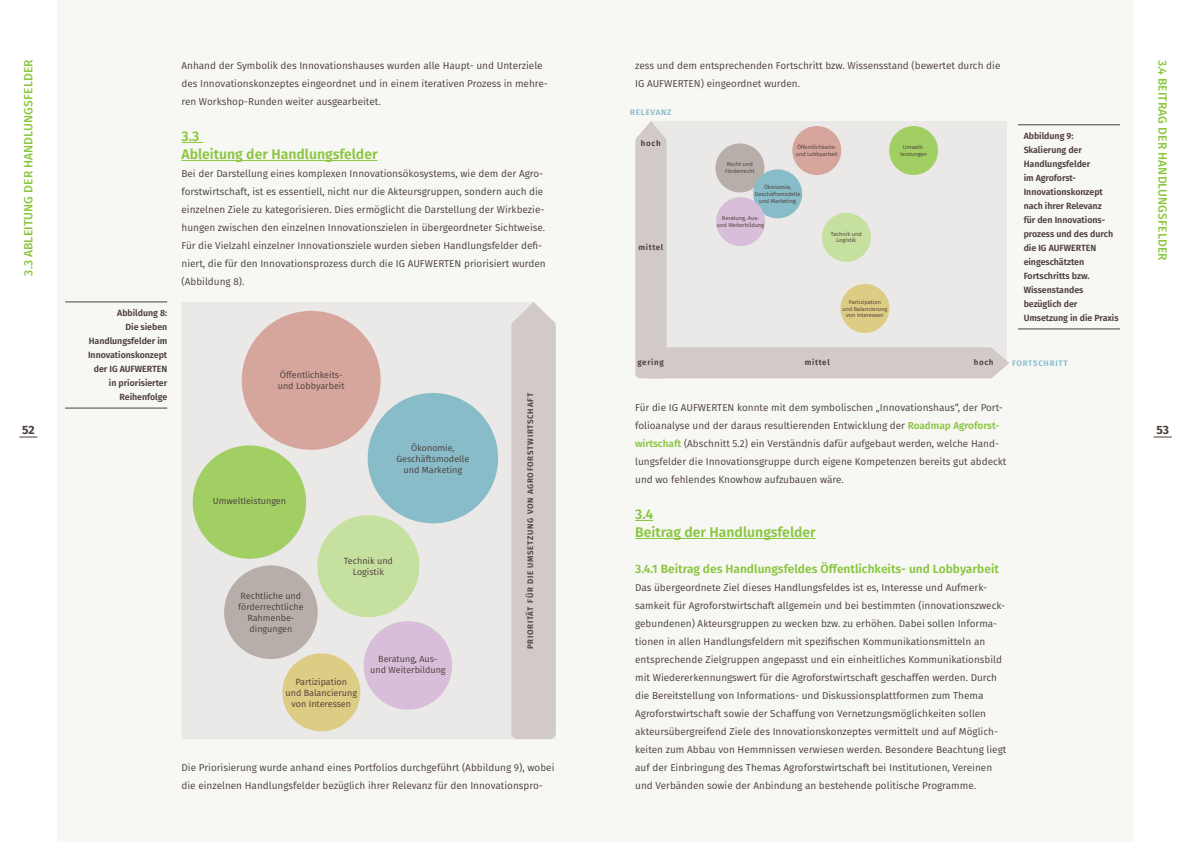
<style>
.page{position:relative;width:1191px;height:842px;background:#fff}
.page>*{position:absolute;margin:0;border:0;box-sizing:border-box;transform-origin:0 0}
.t1{font:600 14px/18px "Fira Sans";color:#8bc640}
.t2{font:600 12px "Fira Sans";color:#8bc640}
.t3{font:500 12px "Fira Sans";letter-spacing:.01em;color:#8bc640}
.t4{font:700 12px "Fira Sans";color:#4c3e39}
.t5{font:10px/18px "Fira Sans";color:#4c3e39}
.t6{font:600 9px/14px "Fira Sans";letter-spacing:-.005em;color:#4c3e39}
.t7{font:9px/11px "Fira Sans";color:#4c3e39;text-align:center}
.t8{font:600 8px "Fira Sans";letter-spacing:.08em;color:#4c3e39}
.t9{font:600 8px "Fira Sans";letter-spacing:.09em;color:#88bcc9}
.t10{font:5.7px/6.9px "Fira Sans";color:#4c3e39;text-align:center}
.s1{font-weight:600;color:#8bc640}
</style>
<div class="page">
<div style="left:595px;top:0;width:539px;height:842px;background:#f7f7f4"></div>
<div style="left:57px;top:0;width:538px;height:842px;background:#f7f7f4"></div>
<svg style="left:19px;top:436px;width:18px;height:1px"></svg>
<svg style="left:1153px;top:436px;width:18px;height:1px"></svg>
<svg style="left:181px;top:142px;width:22px;height:1px"></svg>
<hr style="left:181px;top:160px;width:196px;height:1px;background:#8bc640">
<hr style="left:1018px;top:329px;width:102px;height:1px;background:#4c3e39">
<hr style="left:1018px;top:125px;width:102px;height:1px;background:#4c3e39">
<svg style="left:635px;top:520px;width:18px;height:1px"></svg>
<hr style="left:635px;top:538px;width:180px;height:1px;background:#8bc640">
<hr style="left:65px;top:408px;width:102px;height:1px;background:#4c3e39">
<hr style="left:65px;top:302px;width:102px;height:1px;background:#4c3e39">
<div style="left:182px;top:302px;width:329px;height:437px;background:#ebe9e8"></div>
<div style="left:364px;top:621px;width:88px;height:89px;background:#d8bed9;border-radius:50%"></div>
<div style="left:224px;top:565px;width:94px;height:94px;background:#b7aeaa;border-radius:50%"></div>
<div style="left:317px;top:515px;width:102px;height:102px;background:#c6e0a0;border-radius:50%"></div>
<div style="left:193px;top:445px;width:113px;height:114px;background:#a2cf64;border-radius:50%"></div>
<div style="left:368px;top:393px;width:130px;height:130px;background:#88bcc9;border-radius:50%"></div>
<div style="left:242px;top:311px;width:139px;height:139px;background:#d6a59c;border-radius:50%"></div>
<div style="left:282px;top:653px;width:78px;height:78px;background:#ddcc84;border-radius:50%"></div>
<div style="left:511px;top:302px;width:45px;height:437px;background:#d1cac8"></div>
<svg style="left:635px;top:121px;width:374px;height:257px"></svg>
<div style="left:840px;top:284px;width:49px;height:49px;background:#ddcc84;border-radius:50%"></div>
<div style="left:822px;top:213px;width:49px;height:49px;background:#c6e0a0;border-radius:50%"></div>
<div style="left:889px;top:126px;width:49px;height:49px;background:#a2cf64;border-radius:50%"></div>
<div style="left:792px;top:126px;width:49px;height:49px;background:#d6a59c;border-radius:50%"></div>
<div style="left:715px;top:143px;width:49px;height:49px;background:#b7aeaa;border-radius:50%"></div>
<div style="left:753px;top:169px;width:49px;height:49px;background:#88bcc9;border-radius:50%"></div>
<div style="left:716px;top:197px;width:49px;height:49px;background:#d8bed9;border-radius:50%"></div>
<p class="t3" style="left:19px;top:276px;width:217px;rotate:-90deg">3.3 ABLEITUNG DER HANDLUNGSFELDER</p>
<p class="t3" style="left:1172px;top:60px;width:202px;rotate:90deg">3.4 BEITRAG DER HANDLUNGSFELDER</p>
<p class="t5" style="left:635px;top:56px;width:367px">zess und dem entsprechenden Fortschritt bzw. Wissensstand (bewertet durch die<br>IG AUFWERTEN) eingeordnet wurden.</p>
<p class="t5" style="left:181px;top:56px;width:368px">Anhand der Symbolik des Innovationshauses wurden alle Haupt- und Unterziele des Innovationskonzeptes eingeordnet und in einem iterativen Prozess in mehre&shy;ren Workshop-Runden weiter ausgearbeitet.</p>
<h1 class="t1" style="left:181px;top:126px;width:198px">3.3<br>Ableitung der Handlungsfelder</h1>
<p class="t5" style="left:181px;top:164px;width:366px">Bei der Darstellung eines komplexen Innovationsökosystems, wie dem der Agro&shy;forstwirtschaft, ist es essentiell, nicht nur die Akteursgruppen, sondern auch die einzelnen Ziele zu kategorisieren. Dies ermöglicht die Darstellung der Wirkbezie&shy;hungen zwischen den einzelnen Innovationszielen in übergeordneter Sichtweise.<br>Für die Vielzahl einzelner Innovationsziele wurden sieben Handlungsfelder defi&shy;niert, die für den Innovationsprozess durch die IG AUFWERTEN priorisiert wurden (Abbildung 8).</p>
<p class="t9" style="left:630px;top:106px;width:43px">RELEVANZ</p>
<p class="t6" style="left:1023px;top:128px;width:96px">Abbildung 9:<br>Skalierung der<br>Handlungsfelder<br>im Agroforst-<br>Innovationskonzept nach ihrer Relevanz<br>für den Innovations&shy;prozess und des durch die IG AUFWERTEN eingeschätzten<br>Fortschritts bzw.<br>Wissenstandes bezüglich der<br>Umsetzung in die Praxis</p>
<p class="t8" style="left:641px;top:137px;width:21px">hoch</p>
<p class="t10" style="left:796px;top:143px;width:43px;text-align:left">Öffentlichkeits&shy;und Lobbyarbeit</p>
<p class="t10" style="left:900px;top:143px;width:28px">Umwelt&shy;leistungen</p>
<p class="t10" style="left:725px;top:161px;width:31px">Recht und<br>Förderrecht</p>
<p class="t10" style="left:755px;top:184px;width:47px">Ökonomie,<br>Geschäftsmodelle und Marketing</p>
<p class="t10" style="left:717px;top:214px;width:49px">Beratung, Aus&shy;und Weiterbildung</p>
<p class="t10" style="left:831px;top:230px;width:32px">Technik und<br>Logistik</p>
<p class="t8" style="left:638px;top:240px;width:26px">mittel</p>
<p class="t10" style="left:842px;top:298px;width:46px">Partizipation<br>und Balancierung von Interessen</p>
<p class="t6" style="left:88px;top:305px;width:81px;text-align:right">Abbildung 8:<br>Die sieben<br>Handlungsfelder im<br>Innovationskonzept der IG AUFWERTEN in priorisierter<br>Reihenfolge</p>
<p class="t8" style="left:637px;top:356px;width:28px">gering</p>
<p class="t8" style="left:804px;top:356px;width:26px">mittel</p>
<p class="t8" style="left:974px;top:356px;width:21px">hoch</p>
<p class="t9" style="left:1012px;top:357px;width:57px">FORTSCHRITT</p>
<p class="t7" style="left:278px;top:369px;width:68px;text-align:left">Öffentlichkeits&shy;und Lobbyarbeit</p>
<p class="t8" style="left:523px;top:649px;width:258px;rotate:-90deg">PRIORITÄT FÜR DIE UMSETZUNG VON AGROFORSTWIRTSCHAFT</p>
<p class="t5" style="left:635px;top:398px;width:373px">Für die IG AUFWERTEN konnte mit dem symbolischen „Innovationshaus“, der Port&shy;folioanalyse und der daraus resultierenden Entwicklung der <span class="s1">Roadmap Agroforst&shy;wirtschaft</span> (Abschnitt 5.2) ein Verständnis dafür aufgebaut werden, welche Hand&shy;lungsfelder die Innovationsgruppe durch eigene Kompetenzen bereits gut abdeckt und wo fehlendes Knowhow aufzubauen wäre.</p>
<h1 class="t1" style="left:635px;top:504px;width:182px">3.4<br>Beitrag der Handlungsfelder</h1>
<p class="t2" style="left:635px;top:559px;width:365px">3.4.1 Beitrag des Handlungsfeldes Öffentlichkeits- und Lobbyarbeit</p>
<p class="t5" style="left:635px;top:578px;width:373px">Das übergeordnete Ziel dieses Handlungsfeldes ist es, Interesse und Aufmerk&shy;samkeit für Agroforstwirtschaft allgemein und bei bestimmten (innovationszweck&shy;gebundenen) Akteursgruppen zu wecken bzw. zu erhöhen. Dabei sollen Informa&shy;tionen in allen Handlungsfeldern mit spezifischen Kommunikationsmitteln an entsprechende Zielgruppen angepasst und ein einheitliches Kommunikationsbild mit Wiedererkennungswert für die Agroforstwirtschaft geschaffen werden. Durch die Bereitstellung von Informations- und Diskussionsplattformen zum Thema Agroforstwirtschaft sowie der Schaffung von Vernetzungsmöglichkeiten sollen akteursübergreifend Ziele des Innovationskonzeptes vermittelt und auf Möglich&shy;keiten zum Abbau von Hemmnissen verwiesen werden. Besondere Beachtung liegt auf der Einbringung des Themas Agroforstwirtschaft bei Institutionen, Vereinen und Verbänden sowie der Anbindung an bestehende politische Programme.</p>
<p class="t4" style="left:22px;top:419px;width:14px">52</p>
<p class="t4" style="left:1156px;top:419px;width:14px">53</p>
<p class="t7" style="left:396px;top:442px;width:74px">Ökonomie,<br>Geschäftsmodelle und Marketing</p>
<p class="t7" style="left:213px;top:495px;width:75px">Umweltleistungen</p>
<p class="t7" style="left:344px;top:555px;width:51px">Technik und<br>Logistik</p>
<p class="t7" style="left:238px;top:590px;width:67px">Rechtliche und förderrechtliche<br>Rahmenbe&shy;dingungen</p>
<p class="t7" style="left:370px;top:653px;width:77px">Beratung, Aus&shy;und Weiterbildung</p>
<p class="t7" style="left:285px;top:676px;width:73px">Partizipation<br>und Balancierung von Interessen</p>
<p class="t5" style="left:181px;top:758px;width:374px">Die Priorisierung wurde anhand eines Portfolios durchgeführt (Abbildung 9), wobei die einzelnen Handlungsfelder bezüglich ihrer Relevanz für den Innovationspro-</p>
</div>
